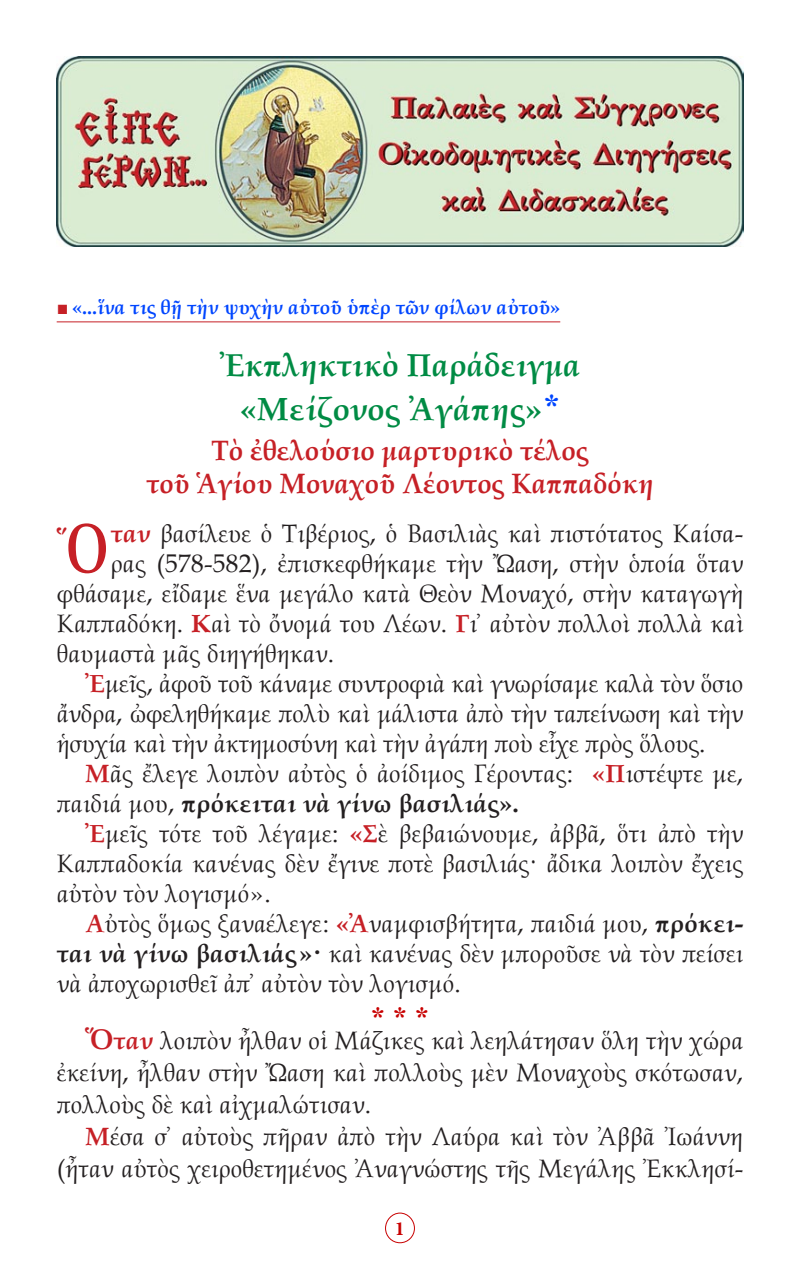
<style>
.page{position:relative;width:800px;height:1270px;background:#fff}
.page>*{position:absolute;margin:0;border:0;box-sizing:border-box;transform-origin:0 0}
.t1{font:32.8px "SK Book Antiqua Pol Uni W Bold";color:#c62026}
.t2{font:32px "SK Book Antiqua Pol Uni W Bold";color:#008b44}
.t3{font:28px "SK Book Antiqua Pol Uni W Bold";color:#c62026}
.Asteriskoi{font:28px "CTOS New Times Bold Test 1";color:#c80000}
.t4{font:25px/30px "SK Book Antiqua Pol Uni W";letter-spacing:.01em;color:#231f20;text-align:justify}
.t5{font:20px "SK Book Antiqua Pol Uni W Bold";color:#0046ff}
.t6{font:700 20px "Minion Pro";color:#c80000}
.s1{font-family:"CTOS New Times Roman Test 1";color:#c62026}
.s2{font-family:"CTOS New Times Bold Test 1";color:#0046ff}
.s3{font-size:71px}
.s4{font-family:"SK Book Antiqua Pol Uni W Bold";color:#c62026}
.s5{font-family:"SK Book Antiqua Pol Uni W Bold"}
.s6{font-family:"SK Book Antiqua Pol Uni W Bold";font-size:29px;color:#c62026}
</style>
<div class="page">
<div style="left:385px;top:1213px;width:30px;height:30px;border:1px solid #c80000;border-radius:50%"></div>
<hr style="left:57px;top:322px;width:503px;height:1px;background:#c62026">
<img style="left:57px;top:57px;width:686px;height:190px">
<p class="t5" style="left:57px;top:295px;width:505px"><span class="s1">■</span> «...ἵνα τις θῇ τὴν ψυχὴν αὐτοῦ ὑπὲρ τῶν φίλων αὐτοῦ»</p>
<p class="t2" style="left:220px;top:347px;width:362px">Ἐκπληκτικὸ Παράδειγμα</p>
<p class="t2" style="left:240px;top:391px;width:321px">«Μείζονος Ἀγάπης»<span class="s2">*</span></p>
<p class="t3" style="left:211px;top:434px;width:379px">Τὸ ἐθελούσιο μαρτυρικὸ τέλος</p>
<p class="t3" style="left:146px;top:467px;width:509px">τοῦ Ἁγίου Μοναχοῦ Λέοντος Καππαδόκη</p>
<p class="t1" style="left:57px;top:522px;width:53px">῞<span class="s3">Ο</span></p>
<p class="t4" style="left:111px;top:519px;width:634px"><span class="s4">ταν</span> βασίλευε ὁ Τιβέριος, ὁ Βασιλιὰς καὶ πιστότατος Καίσα-</p>
<p class="t4" style="left:111px;top:549px;width:634px">ρας (578-582), ἐπισκεφθήκαμε τὴν Ὤαση, στὴν ὁποία ὅταν</p>
<p class="t4" style="left:57px;top:579px;width:688px">φθάσαμε, εἴδαμε ἕνα μεγάλο κατὰ Θεὸν Μοναχό, στὴν καταγωγὴ</p>
<p class="t4" style="left:57px;top:609px;width:688px">Καππαδόκη. <span class="s4">K</span>αὶ τὸ ὄνομά του Λέων. <span class="s4">Γ</span>ι᾿ αὐτὸν πολλοὶ πολλὰ καὶ</p>
<p class="t4" style="left:57px;top:639px;width:279px">θαυμαστὰ μᾶς διηγήθηκαν.</p>
<p class="t4" style="left:57px;top:669px;width:688px;text-indent:28px"><span class="s4">Ἐ</span>μεῖς, ἀφοῦ τοῦ κάναμε συντροφιὰ καὶ γνωρίσαμε καλὰ τὸν ὅσιο ἄνδρα, ὠφεληθήκαμε πολὺ καὶ μάλιστα ἀπὸ τὴν ταπείνωση καὶ τὴν ἡσυχία καὶ τὴν ἀκτημοσύνη καὶ τὴν ἀγάπη ποὺ εἶχε πρὸς ὅλους.</p>
<p class="t4" style="left:57px;top:759px;width:688px;text-indent:28px"><span class="s4">Μ</span>ᾶς ἔλεγε λοιπὸν αὐτὸς ὁ ἀοίδιμος Γέροντας: <span class="s4">«Π</span>ιστέψτε με, παιδιά μου, <span class="s5">πρόκειται νὰ γίνω βασιλιάς».</span></p>
<p class="t4" style="left:57px;top:819px;width:688px;text-indent:28px"><span class="s4">Ἐ</span>μεῖς τότε τοῦ λέγαμε: <span class="s4">«Σ</span>ὲ βεβαιώνουμε, ἀββᾶ, ὅτι ἀπὸ τὴν Καππαδοκία κανένας δὲν ἔγινε ποτὲ βασιλιάς· ἄδικα λοιπὸν ἔχεις αὐτὸν τὸν λογισμό».</p>
<p class="t4" style="left:57px;top:909px;width:688px;text-indent:28px"><span class="s4">Α</span>ὐτὸς ὅμως ξαναέλεγε: <span class="s4">«Ἀ</span>ναμφισβήτητα, παιδιά μου, <span class="s5">πρόκει&shy;ται νὰ γίνω βασιλιάς»·</span> καὶ κανένας δὲν μποροῦσε νὰ τὸν πείσει νὰ ἀποχωρισθεῖ ἀπ᾿ αὐτὸν τὸν λογισμό.</p>
<p class="Asteriskoi" style="left:371px;top:1002px;width:60px">* * *</p>
<p class="t4" style="left:57px;top:1025px;width:688px;line-height:32px;text-indent:28px"><span class="s6">Ὅ</span><span class="s4">ταν</span> λοιπὸν ἦλθαν οἱ Μάζικες καὶ λεηλάτησαν ὅλη τὴν χώρα ἐκείνη, ἦλθαν στὴν Ὤαση καὶ πολλοὺς μὲν Μοναχοὺς σκότωσαν, πολλοὺς δὲ καὶ αἰχμαλώτισαν.</p>
<p class="t4" style="left:57px;top:1121px;width:688px;line-height:32px;text-align:right"><span class="s4">Μ</span>έσα σ᾿ αὐτοὺς πῆραν ἀπὸ τὴν Λαύρα καὶ τὸν Ἀββᾶ Ἰωάννη (ἦταν αὐτὸς χειροθετημένος Ἀναγνώστης τῆς Μεγάλης Ἐκκλησί-</p>
<p class="t6" style="left:395px;top:1214px;width:11px">1</p>
</div>
